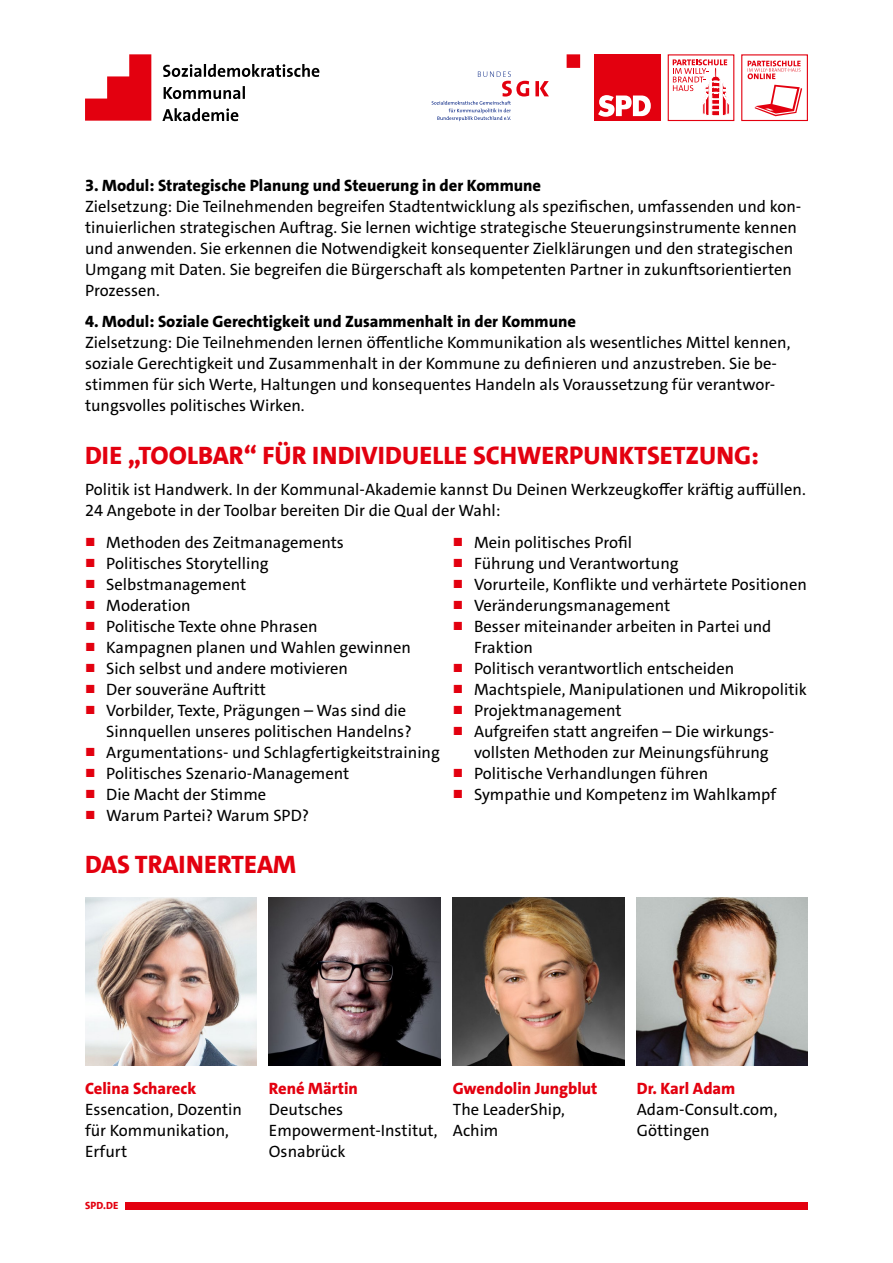
<style>
.page{position:relative;width:893px;height:1263px;background:#fff}
.page>*{position:absolute;margin:0;border:0;box-sizing:border-box;transform-origin:0 0}
.Head{font:800 25.5px "SPD The Sans Versal";color:#e3000f}
.t1{font:16.5px/21px "SPD The Sans";color:#000}
.Anleserbold{font:800 16.5px "SPD The Sans";color:#000}
.Namenrot{font:800 16.5px "SPD The Sans";color:#e3000f}
.t2{font:800 10.5px "SPD The Sans Versal";color:#e3000f}
.s1{font-size:12px;color:#e3000f}
</style>
<div class="page">
<div style="left:125px;top:1202px;width:683px;height:7px;background:#e3000f"></div>
<svg style="left:162px;top:64px;width:157px;height:57px"></svg>
<svg style="left:85px;top:54px;width:66px;height:67px"></svg>
<svg style="left:432px;top:54px;width:148px;height:67px"></svg>
<div style="left:594px;top:54px;width:67px;height:67px;background:#e3000f"></div>
<svg style="left:598px;top:95px;width:53px;height:22px"></svg>
<div style="left:668px;top:54px;width:66px;height:67px;background:#fff;border:1px solid #e3000f"></div>
<svg style="left:673px;top:59px;width:56px;height:57px"></svg>
<div style="left:741px;top:54px;width:67px;height:67px;border:1px solid #e3000f"></div>
<svg style="left:748px;top:61px;width:52px;height:18px"></svg>
<svg style="left:755px;top:85px;width:47px;height:31px"></svg>
<img style="left:85px;top:897px;width:171px;height:168px">
<img style="left:269px;top:897px;width:171px;height:168px">
<img style="left:453px;top:897px;width:171px;height:168px">
<img style="left:637px;top:897px;width:171px;height:168px">
<p class="Anleserbold" style="left:85px;top:174px;width:458px">3. Modul: Strategische Planung und Steuerung in der Kommune</p>
<p class="t1" style="left:85px;top:196px;width:718px">Zielsetzung: Die Teilnehmenden begreifen Stadtentwicklung als spezifischen, umfassenden und kon&shy;tinuierlichen strategischen Auftrag. Sie lernen wichtige strategische Steuerungsinstrumente kennen und anwenden. Sie erkennen die Notwendigkeit konsequenter Zielklärungen und den strategischen Umgang mit Daten. Sie begreifen die Bürgerschaft als kompetenten Partner in zukunftsorientierten Prozessen.</p>
<p class="Anleserbold" style="left:85px;top:311px;width:492px">4. Modul: Soziale Gerechtigkeit und Zusammenhalt in der Kommune</p>
<p class="t1" style="left:85px;top:332px;width:707px">Zielsetzung: Die Teilnehmenden lernen öffentliche Kommunikation als wesentliches Mittel kennen, soziale Gerechtigkeit und Zusammenhalt in der Kommune zu definieren und anzustreben. Sie be&shy;stimmen für sich Werte, Haltungen und konsequentes Handeln als Voraussetzung für verantwor&shy;tungsvolles politisches Wirken.</p>
<p class="Head" style="left:85px;top:439px;width:675px">DIE „TOOLBAR“ FÜR INDIVIDUELLE SCHWERPUNKTSETZUNG:</p>
<p class="t1" style="left:85px;top:479px;width:722px">Politik ist Handwerk. In der Kommunal-Akademie kannst Du Deinen Werkzeugkoffer kräftig auffüllen.<br>24 Angebote in der Toolbar bereiten Dir die Qual der Wahl:</p>
<p class="t1" style="left:85px;top:532px;width:260px"><span class="s1">◼</span> Methoden des Zeitmanagements</p>
<p class="t1" style="left:85px;top:553px;width:185px"><span class="s1">◼</span> Politisches Storytelling</p>
<p class="t1" style="left:85px;top:574px;width:163px"><span class="s1">◼</span> Selbstmanagement</p>
<p class="t1" style="left:85px;top:595px;width:107px"><span class="s1">◼</span> Moderation</p>
<p class="t1" style="left:85px;top:616px;width:234px"><span class="s1">◼</span> Politische Texte ohne Phrasen</p>
<p class="t1" style="left:85px;top:637px;width:327px"><span class="s1">◼</span> Kampagnen planen und Wahlen gewinnen</p>
<p class="t1" style="left:85px;top:658px;width:264px"><span class="s1">◼</span> Sich selbst und andere motivieren</p>
<p class="t1" style="left:85px;top:679px;width:182px"><span class="s1">◼</span> Der souveräne Auftritt</p>
<p class="t1" style="left:106px;top:700px;width:307px;text-indent:-21px"><span class="s1">◼</span> Vorbilder, Texte, Prägungen – Was sind die<br>Sinnquellen unseres politischen Handelns?</p>
<p class="t1" style="left:85px;top:742px;width:356px"><span class="s1">◼</span> Argumentations- und Schlagfertigkeitstraining</p>
<p class="t1" style="left:85px;top:763px;width:266px"><span class="s1">◼</span> Politisches Szenario-Management</p>
<p class="t1" style="left:85px;top:784px;width:183px"><span class="s1">◼</span> Die Macht der Stimme</p>
<p class="t1" style="left:85px;top:805px;width:226px"><span class="s1">◼</span> Warum Partei? Warum SPD?</p>
<p class="t1" style="left:453px;top:532px;width:181px"><span class="s1">◼</span> Mein politisches Profil</p>
<p class="t1" style="left:453px;top:553px;width:227px"><span class="s1">◼</span> Führung und Verantwortung</p>
<p class="t1" style="left:453px;top:574px;width:356px"><span class="s1">◼</span> Vorurteile, Konflikte und verhärtete Positionen</p>
<p class="t1" style="left:453px;top:595px;width:219px"><span class="s1">◼</span> Veränderungsmanagement</p>
<p class="t1" style="left:474px;top:616px;width:299px;text-indent:-21px"><span class="s1">◼</span> Besser miteinander arbeiten in Partei und<br>Fraktion</p>
<p class="t1" style="left:453px;top:658px;width:283px"><span class="s1">◼</span> Politisch verantwortlich entscheiden</p>
<p class="t1" style="left:453px;top:679px;width:356px"><span class="s1">◼</span> Machtspiele, Manipulationen und Mikropolitik</p>
<p class="t1" style="left:453px;top:700px;width:170px"><span class="s1">◼</span> Projektmanagement</p>
<p class="t1" style="left:453px;top:721px;width:321px;text-align:right"><span class="s1">◼</span> Aufgreifen statt angreifen – Die wirkungs&shy;vollsten Methoden zur Meinungsführung</p>
<p class="t1" style="left:453px;top:763px;width:257px"><span class="s1">◼</span> Politische Verhandlungen führen</p>
<p class="t1" style="left:453px;top:784px;width:325px"><span class="s1">◼</span> Sympathie und Kompetenz im Wahlkampf</p>
<p class="Head" style="left:85px;top:848px;width:213px">DAS TRAINERTEAM</p>
<p class="Namenrot" style="left:85px;top:1077px;width:113px">Celina Schareck</p>
<p class="t1" style="left:85px;top:1099px;width:158px">Essencation, Dozentin für Kommunikation,<br>Erfurt</p>
<p class="t2" style="left:85px;top:1199px;width:35px">SPD.DE</p>
<p class="Namenrot" style="left:269px;top:1077px;width:91px">René Märtin</p>
<p class="t1" style="left:269px;top:1099px;width:170px">Deutsches<br>Empowerment-Institut,<br>Osnabrück</p>
<p class="Namenrot" style="left:453px;top:1077px;width:146px">Gwendolin Jungblut</p>
<p class="t1" style="left:453px;top:1099px;width:113px">The LeaderShip,<br>Achim</p>
<p class="Namenrot" style="left:637px;top:1077px;width:100px">Dr. Karl Adam</p>
<p class="t1" style="left:637px;top:1099px;width:142px">Adam-Consult.com,<br>Göttingen</p>
</div>
